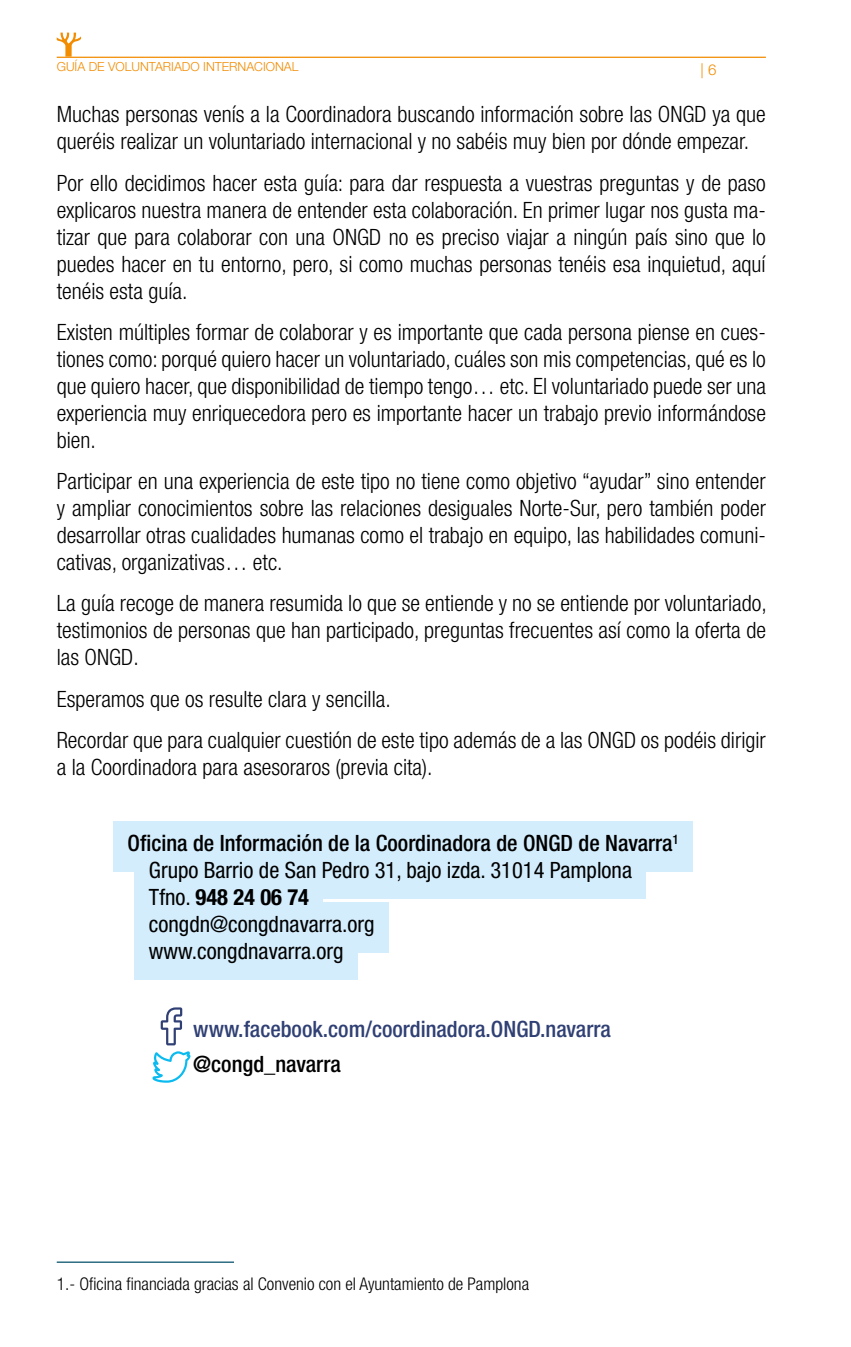
<style>
.page{position:relative;width:851px;height:1347px;background:#fff}
.page>*{position:absolute;margin:0;border:0;box-sizing:border-box;transform-origin:0 0}
.t1{font:300 condensed 22.5px/27px "Helvetica Neue LT Std";color:#000;text-align:justify}
.t2{font:condensed 22.5px/27px "Helvetica Neue LT Std";color:#000}
.t3{font:500 condensed 22.5px "Helvetica Neue LT Std";color:#304074}
.t4{font:500 condensed 22.5px "Helvetica Neue LT Std";color:#000}
.t5{font:300 condensed 17.5px "Helvetica Neue LT Std";color:#000}
.t6{font:300 15px "Helvetica Neue LT Std";color:#f28c00}
.t7{font:300 12.5px "Helvetica Neue LT Std";color:#f28c00}
.s1{font-weight:500}
.s2{font-weight:700}
</style>
<div class="page">
<hr style="left:57px;top:57px;width:708px;height:1px;background:#f28c00">
<svg style="left:57px;top:33px;width:24px;height:24px"></svg>
<div style="left:113px;top:821px;width:580px;height:51px;background:#d4edfc"></div>
<div style="left:135px;top:848px;width:511px;height:51px;background:#d4edfc"></div>
<div style="left:135px;top:875px;width:188px;height:51px;background:#d4edfc"></div>
<div style="left:135px;top:902px;width:254px;height:51px;background:#d4edfc"></div>
<div style="left:135px;top:929px;width:223px;height:51px;background:#d4edfc"></div>
<hr style="left:57px;top:1261px;width:177px;height:1px;background:#03506b">
<svg style="left:161px;top:1007px;width:21px;height:38px"></svg>
<svg style="left:152px;top:1051px;width:38px;height:31px"></svg>
<p class="t7" style="left:57px;top:59px;width:243px">GUÍA DE VOLUNTARIADO INTERNACIONAL</p>
<p class="t6" style="left:700px;top:60px;width:17px">| 6</p>
<p class="t1" style="left:57px;top:101px;width:710px">Muchas personas venís a la Coordinadora buscando información sobre las ONGD ya que queréis realizar un voluntariado internacional y no sabéis muy bien por dónde empezar.</p>
<p class="t1" style="left:57px;top:169px;width:710px">Por ello decidimos hacer esta guía: para dar respuesta a vuestras preguntas y de paso explicaros nuestra manera de entender esta colaboración. En primer lugar nos gusta ma&shy;tizar que para colaborar con una ONGD no es preciso viajar a ningún país sino que lo puedes hacer en tu entorno, pero, si como muchas personas tenéis esa inquietud, aquí tenéis esta guía.</p>
<p class="t1" style="left:57px;top:318px;width:710px">Existen múltiples formar de colaborar y es importante que cada persona piense en cues&shy;tiones como: porqué quiero hacer un voluntariado, cuáles son mis competencias, qué es lo que quiero hacer, que disponibilidad de tiempo tengo… etc. El voluntariado puede ser una experiencia muy enriquecedora pero es importante hacer un trabajo previo informándose bien.</p>
<p class="t1" style="left:57px;top:467px;width:710px">Participar en una experiencia de este tipo no tiene como objetivo “ayudar” sino entender y ampliar conocimientos sobre las relaciones desiguales Norte-Sur, pero también poder desarrollar otras cualidades humanas como el trabajo en equipo, las habilidades comuni&shy;cativas, organizativas… etc.</p>
<p class="t1" style="left:57px;top:589px;width:711px">La guía recoge de manera resumida lo que se entiende y no se entiende por voluntariado, testimonios de personas que han participado, preguntas frecuentes así como la oferta de las ONGD.</p>
<p class="t1" style="left:57px;top:677px;width:710px;line-height:41.2px">Esperamos que os resulte clara y sencilla.<br>Recordar que para cualquier cuestión de este tipo además de a las ONGD os podéis dirigir</p>
<p class="t1" style="left:57px;top:753px;width:377px">a la Coordinadora para asesoraros (previa cita).</p>
<p class="t2" style="left:149px;top:829px;width:531px;text-indent:-21px"><span class="s1">Oficina de Información de la Coordinadora de ONGD de Navarra</span><sup>1<br></sup>Grupo Barrio de San Pedro 31, bajo izda. 31014 Pamplona Tfno. <span class="s2">948 24 06 74<br></span>congdn@congdnavarra.org<br>www.congdnavarra.org</p>
<p class="t3" style="left:193px;top:1016px;width:419px">www.facebook.com/coordinadora.ONGD.navarra</p>
<p class="t4" style="left:193px;top:1050px;width:149px">@congd_navarra</p>
<p class="t5" style="left:57px;top:1274px;width:474px">1.- Oficina financiada gracias al Convenio con el Ayuntamiento de Pamplona</p>
</div>
